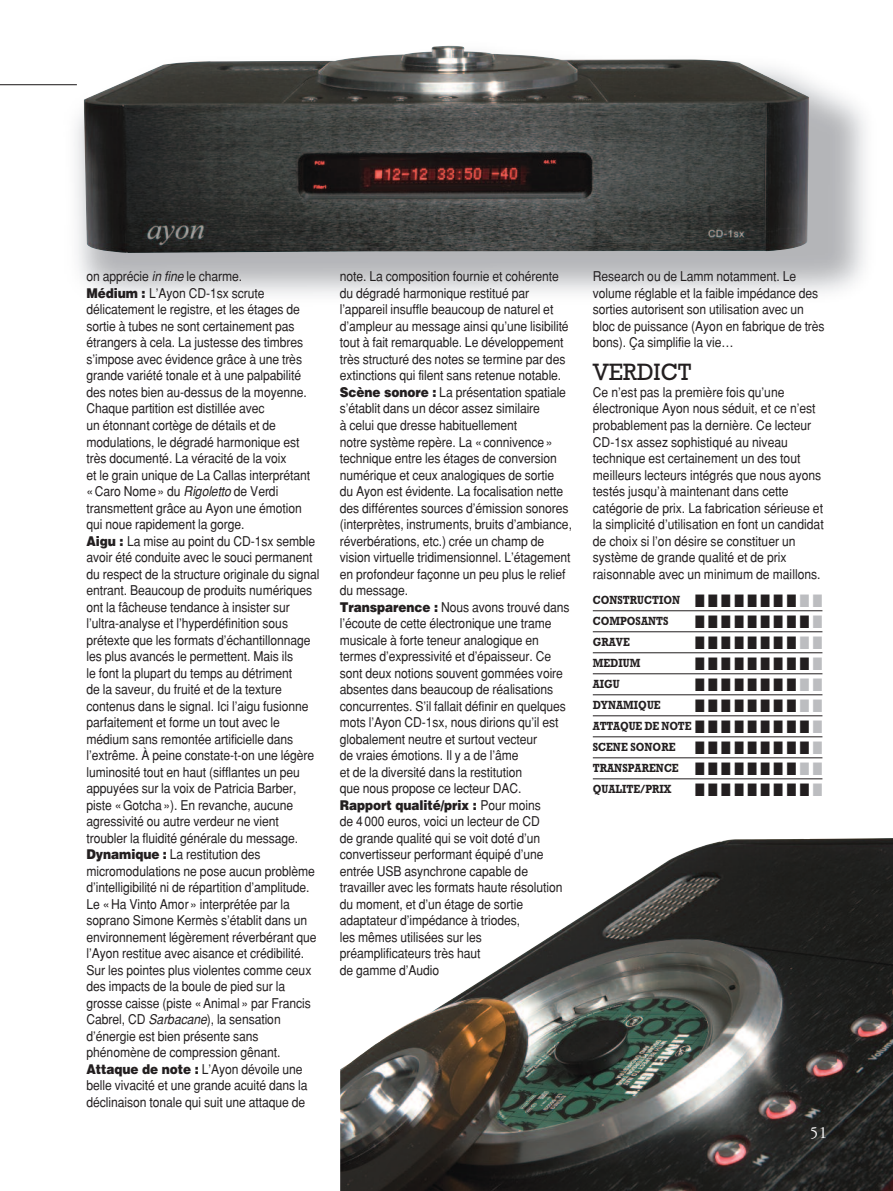
<style>
.page{position:relative;width:893px;height:1191px;background:#fff}
.page>*{position:absolute;margin:0;border:0;box-sizing:border-box;transform-origin:0 0}
.t1{font:24px "Rockwell";color:#231f20;scale:.95 1}
.t2{font:18px "Zapf Dingbats";color:#231f20;scale:.7 1}
.t3{font:18px "Garamond Three";color:#fff}
.t4{font:13.5px/16.5px "Helvetica";letter-spacing:-.005em;color:#231f20;scale:.9 1}
.t5{font:700 12px/21px "Rockwell";color:#231f20;scale:.85 1}
.s1{font-style:italic}
.s2{font-weight:900}
.s3{color:#bcbdc0}
</style>
<div class="page">
<img style="left:84px;top:45px;width:725px;height:208px">
<hr style="left:0;top:84px;width:77px;height:1px;background:#231f20">
<hr style="left:593px;top:610px;width:229px;height:1px;background:#231f20">
<hr style="left:593px;top:631px;width:229px;height:1px;background:#231f20">
<hr style="left:593px;top:652px;width:229px;height:1px;background:#231f20">
<hr style="left:593px;top:673px;width:229px;height:1px;background:#231f20">
<hr style="left:593px;top:694px;width:229px;height:1px;background:#231f20">
<hr style="left:593px;top:715px;width:229px;height:1px;background:#231f20">
<hr style="left:593px;top:736px;width:229px;height:1px;background:#231f20">
<hr style="left:593px;top:757px;width:229px;height:1px;background:#231f20">
<hr style="left:593px;top:778px;width:229px;height:1px;background:#231f20">
<img style="left:340px;top:838px;width:553px;height:353px">
<p class="t4" style="left:87px;top:268px;width:260px">on apprécie <span class="s1">in fine</span> le charme.<br><span class="s2">Médium :</span> L’Ayon CD-1sx scrute délicatement le registre, et les étages de sortie à tubes ne sont certainement pas étrangers à cela. La justesse des timbres s’impose avec évidence grâce à une très grande variété tonale et à une palpabilité des notes bien au-dessus de la moyenne.<br>Chaque partition est distillée avec<br>un étonnant cortège de détails et de modulations, le dégradé harmonique est très documenté. La véracité de la voix<br>et le grain unique de La Callas interprétant «Caro Nome» du <span class="s1">Rigoletto</span> de Verdi transmettent grâce au Ayon une émotion qui noue rapidement la gorge.<br><span class="s2">Aigu :</span> La mise au point du CD-1sx semble avoir été conduite avec le souci permanent du respect de la structure originale du signal entrant. Beaucoup de produits numériques ont la fâcheuse tendance à insister sur l’ultra-analyse et l’hyperdéfinition sous prétexte que les formats d’échantillonnage les plus avancés le permettent. Mais ils<br>le font la plupart du temps au détriment<br>de la saveur, du fruité et de la texture contenus dans le signal. Ici l’aigu fusionne parfaitement et forme un tout avec le médium sans remontée artificielle dans l’extrême. À peine constate-t-on une légère luminosité tout en haut (sifflantes un peu appuyées sur la voix de Patricia Barber, piste «Gotcha»). En revanche, aucune agressivité ou autre verdeur ne vient troubler la fluidité générale du message.<br><span class="s2">Dynamique :</span> La restitution des micromodulations ne pose aucun problème d’intelligibilité ni de répartition d’amplitude.<br>Le «Ha Vinto Amor» interprétée par la soprano Simone Kermès s’établit dans un environnement légèrement réverbérant que l’Ayon restitue avec aisance et crédibilité.<br>Sur les pointes plus violentes comme ceux des impacts de la boule de pied sur la grosse caisse (piste «Animal» par Francis Cabrel, CD <span class="s1">Sarbacane</span>), la sensation d’énergie est bien présente sans phénomène de compression gênant.<br><span class="s2">Attaque de note :</span> L’Ayon dévoile une belle vivacité et une grande acuité dans la déclinaison tonale qui suit une attaque de</p>
<p class="t4" style="left:340px;top:268px;width:260px">note. La composition fournie et cohérente du dégradé harmonique restitué par l’appareil insuffle beaucoup de naturel et d’ampleur au message ainsi qu’une lisibilité tout à fait remarquable. Le développement très structuré des notes se termine par des extinctions qui filent sans retenue notable.<br><span class="s2">Scène sonore :</span> La présentation spatiale s’établit dans un décor assez similaire<br>à celui que dresse habituellement<br>notre système repère. La «connivence» technique entre les étages de conversion numérique et ceux analogiques de sortie<br>du Ayon est évidente. La focalisation nette des différentes sources d’émission sonores (interprètes, instruments, bruits d’ambiance, réverbérations, etc.) crée un champ de vision virtuelle tridimensionnel. L’étagement en profondeur façonne un peu plus le relief du message.<br><span class="s2">Transparence :</span> Nous avons trouvé dans l’écoute de cette électronique une trame musicale à forte teneur analogique en termes d’expressivité et d’épaisseur. Ce sont deux notions souvent gommées voire absentes dans beaucoup de réalisations concurrentes. S’il fallait définir en quelques mots l’Ayon CD-1sx, nous dirions qu’il est globalement neutre et surtout vecteur<br>de vraies émotions. Il y a de l’âme<br>et de la diversité dans la restitution<br>que nous propose ce lecteur DAC.<br><span class="s2">Rapport qualité/prix :</span> Pour moins<br>de 4000 euros, voici un lecteur de CD<br>de grande qualité qui se voit doté d’un convertisseur performant équipé d’une entrée USB asynchrone capable de travailler avec les formats haute résolution du moment, et d’un étage de sortie adaptateur d’impédance à triodes,<br>les mêmes utilisées sur les préamplificateurs très haut<br>de gamme d’Audio</p>
<p class="t4" style="left:593px;top:268px;width:259px">Research ou de Lamm notamment. Le volume réglable et la faible impédance des sorties autorisent son utilisation avec un bloc de puissance (Ayon en fabrique de très bons). Ça simplifie la vie…</p>
<h1 class="t1" style="left:593px;top:358px;width:105px">VERDICT</h1>
<p class="t4" style="left:593px;top:384px;width:258px">Ce n’est pas la première fois qu’une électronique Ayon nous séduit, et ce n’est probablement pas la dernière. Ce lecteur CD-1sx assez sophistiqué au niveau technique est certainement un des tout meilleurs lecteurs intégrés que nous ayons testés jusqu’à maintenant dans cette catégorie de prix. La fabrication sérieuse et la simplicité d’utilisation en font un candidat de choix si l’on désire se constituer un système de grande qualité et de prix raisonnable avec un minimum de maillons.</p>
<p class="t5" style="left:593px;top:591px;width:272px">CONSTRUCTION ■ ■ ■ ■ ■ ■ ■ ■ <span class="s3">■</span> <span class="s3">■<br></span>COMPOSANTS</p>
<h2 class="t2" style="left:695px;top:611px;width:183px">■■■■■■■■■<span class="s3">■</span></h2>
<p class="t5" style="left:593px;top:633px;width:45px">GRAVE</p>
<h2 class="t2" style="left:695px;top:632px;width:183px">■■■■■■■■<span class="s3">■■</span></h2>
<p class="t5" style="left:593px;top:654px;width:57px">MEDIUM</p>
<h2 class="t2" style="left:695px;top:653px;width:183px">■■■■■■■■■<span class="s3">■</span></h2>
<p class="t5" style="left:593px;top:675px;width:33px">AIGU</p>
<h2 class="t2" style="left:695px;top:674px;width:183px">■■■■■■■■<span class="s3">■■</span></h2>
<p class="t5" style="left:593px;top:696px;width:81px">DYNAMIQUE</p>
<h2 class="t2" style="left:695px;top:695px;width:183px">■■■■■■■■<span class="s3">■■</span></h2>
<p class="t5" style="left:593px;top:717px;width:272px;text-align:justify">ATTAQUEDENOTE ■■■■■■■■■<span class="s3">■ </span>SCENESONORE ■■■■■■■■■<span class="s3">■ </span>TRANSPARENCE ■ ■ ■ ■ ■ ■ ■ ■ <span class="s3">■</span> <span class="s3">■ </span>QUALITE/PRIX</p>
<h2 class="t2" style="left:695px;top:779px;width:183px">■■■■■■■■■<span class="s3">■</span></h2>
<h2 class="t3" style="left:810px;top:1126px;width:19px">51</h2>
</div>
